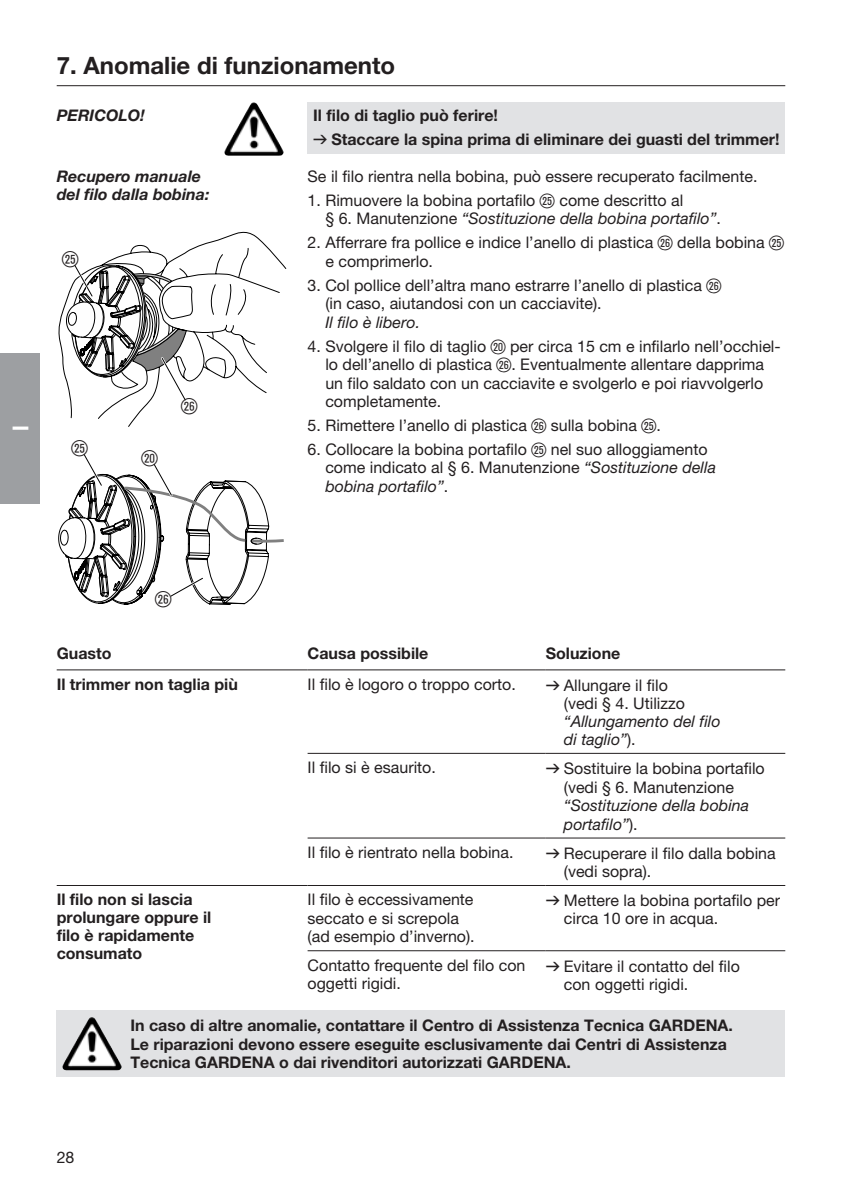
<style>
.page{position:relative;width:842px;height:1191px;background:#fff}
.page>*{position:absolute;margin:0;border:0;box-sizing:border-box;transform-origin:0 0}
.t1{font:700 24px "GARDENA Pro";color:#231f20}
.t2{font:22px "Ziffernim Kreisund Quadrat BQ";color:#231f20}
.t3{font:22px "GARDENA Pro Bo Cond";color:#fff}
.t4{font:16px/18.4px "GARDENA Pro";color:#231f20}
.t5{font:700 16px/18px "GARDENA Pro";color:#231f20}
.t6{font:italic 16px/18px "GARDENA Pro";color:#231f20}
.t7{font:italic 700 16px/18.4px "GARDENA Pro";color:#231f20}
.s1{font-family:"Formdruck";font-weight:400}
.s2{font-family:"Ziffernim Kreisund Quadrat BQ";font-size:20px}
.s3{font-style:italic}
.s4{font-family:"Formdruck"}
.s5{font-style:normal}
</style>
<div class="page">
<div style="left:308px;top:102px;width:477px;height:51px;background:#e1e2e4"></div>
<hr style="left:57px;top:85px;width:728px;height:1px;background:#231f20">
<img style="left:226px;top:103px;width:27px;height:44px">
<svg style="left:58px;top:231px;width:229px;height:374px"></svg>
<hr style="left:57px;top:669px;width:251px;height:1px;background:#231f20">
<hr style="left:308px;top:669px;width:238px;height:1px;background:#231f20">
<hr style="left:546px;top:669px;width:239px;height:1px;background:#231f20">
<hr style="left:308px;top:753px;width:238px;height:1px;background:#231f20">
<hr style="left:546px;top:753px;width:239px;height:1px;background:#231f20">
<hr style="left:308px;top:837px;width:238px;height:1px;background:#231f20">
<hr style="left:546px;top:837px;width:239px;height:1px;background:#231f20">
<hr style="left:57px;top:885px;width:251px;height:1px;background:#231f20">
<hr style="left:308px;top:885px;width:238px;height:1px;background:#231f20">
<hr style="left:546px;top:885px;width:239px;height:1px;background:#231f20">
<hr style="left:308px;top:950px;width:238px;height:1px;background:#231f20">
<hr style="left:546px;top:950px;width:239px;height:1px;background:#231f20">
<div style="left:57px;top:1010px;width:728px;height:66px;background:#e1e2e4"></div>
<img style="left:63px;top:1017px;width:28px;height:47px">
<div style="left:0;top:353px;width:40px;height:150px;background:#9d9fa2"></div>
<h2 class="t3" style="left:7px;top:431px;width:7px;rotate:-90deg">I</h2>
<h1 class="t1" style="left:57px;top:50px;width:340px">7. Anomalie di funzionamento</h1>
<p class="t7" style="left:57px;top:105px;width:90px">PERICOLO!</p>
<p class="t5" style="left:313px;top:103px;width:468px;line-height:24px">Il filo di taglio può ferire!<br><span class="s1">v</span> Staccare la spina prima di eliminare dei guasti del trimmer!</p>
<p class="t7" style="left:57px;top:166px;width:154px">Recupero manuale del filo dalla bobina:</p>
<p class="t4" style="left:308px;top:167px;width:451px">Se il filo rientra nella bobina, può essere recuperato facilmente.</p>
<p class="t4" style="left:325px;top:191px;width:397px;text-indent:-18px">1. Rimuovere la bobina portafilo <span class="s2">g</span> come descritto al<br>§ 6. Manutenzione <span class="s3">“Sostituzione della bobina portafilo”</span>.</p>
<p class="t4" style="left:325px;top:233px;width:460px;text-indent:-18px">2. Afferrare fra pollice e indice l’anello di plastica <span class="s2">h</span> della bobina <span class="s2">g </span>e comprimerlo.</p>
<p class="t4" style="left:325px;top:276px;width:398px;text-indent:-18px">3. Col pollice dell’altra mano estrarre l’anello di plastica <span class="s2">h </span>(in caso, aiutandosi con un cacciavite).</p>
<p class="t6" style="left:325px;top:313px;width:96px">Il filo è libero.</p>
<p class="t4" style="left:325px;top:336px;width:457px;text-indent:-18px">4. Svolgere il filo di taglio <span class="s2">p</span> per circa 15 cm e infilarlo nell’occhiel&shy;lo dell’anello di plastica <span class="s2">h</span>. Eventualmente allentare dapprima un filo saldato con un cacciavite e svolgerlo e poi riavvolgerlo completamente.</p>
<p class="t4" style="left:308px;top:416px;width:355px">5. Rimettere l’anello di plastica <span class="s2">h</span> sulla bobina <span class="s2">g</span>.</p>
<p class="t4" style="left:325px;top:440px;width:392px;text-indent:-18px">6. Collocare la bobina portafilo <span class="s2">g</span> nel suo alloggiamento come indicato al § 6. Manutenzione <span class="s3">“Sostituzione della bobina portafilo”</span>.</p>
<h2 class="t2" style="left:62px;top:247px;width:18px">g</h2>
<h2 class="t2" style="left:181px;top:394px;width:18px">h</h2>
<h2 class="t2" style="left:71px;top:436px;width:18px">g</h2>
<h2 class="t2" style="left:141px;top:446px;width:18px">p</h2>
<h2 class="t2" style="left:155px;top:586px;width:18px">h</h2>
<p class="t5" style="left:57px;top:644px;width:56px">Guasto</p>
<p class="t5" style="left:308px;top:644px;width:122px">Causa possibile</p>
<p class="t5" style="left:546px;top:644px;width:76px">Soluzione</p>
<p class="t5" style="left:57px;top:675px;width:183px">Il trimmer non taglia più</p>
<p class="t4" style="left:308px;top:674px;width:210px">Il filo è logoro o troppo corto.</p>
<p class="t4" style="left:564px;top:676px;width:123px;text-indent:-18px"><span class="s4">v</span> Allungare il filo (vedi § 4. Utilizzo</p>
<p class="t6" style="left:564px;top:712px;width:158px">“Allungamento del filo di taglio”<span class="s5">).</span></p>
<p class="t4" style="left:308px;top:758px;width:130px">Il filo si è esaurito.</p>
<p class="t4" style="left:564px;top:759px;width:202px;text-indent:-18px"><span class="s4">v</span> Sostituire la bobina portafilo (vedi § 6. Manutenzione</p>
<p class="t6" style="left:564px;top:796px;width:187px">“Sostituzione della bobina portafilo”<span class="s5">).</span></p>
<p class="t4" style="left:308px;top:843px;width:207px">Il filo è rientrato nella bobina.</p>
<p class="t4" style="left:564px;top:844px;width:213px;text-indent:-18px"><span class="s4">v</span> Recuperare il filo dalla bobina (vedi sopra).</p>
<p class="t5" style="left:57px;top:890px;width:156px">Il filo non si lascia prolungare oppure il filo è rapidamente consumato</p>
<p class="t4" style="left:308px;top:890px;width:169px">Il filo è eccessivamente seccato e si screpola (ad esempio d’inverno).</p>
<p class="t4" style="left:564px;top:891px;width:218px;text-indent:-18px"><span class="s4">v</span> Mettere la bobina portafilo per circa 10 ore in acqua.</p>
<p class="t4" style="left:308px;top:955px;width:219px">Contatto frequente del filo con oggetti rigidi.</p>
<p class="t4" style="left:564px;top:956px;width:178px;text-indent:-18px"><span class="s4">v</span> Evitare il contatto del filo con oggetti rigidi.</p>
<p class="t5" style="left:130px;top:1016px;width:604px">In caso di altre anomalie, contattare il Centro di Assistenza Tecnica GARDENA.<br>Le riparazioni devono essere eseguite esclusivamente dai Centri di Assistenza<br>Tecnica GARDENA o dai rivenditori autorizzati GARDENA.</p>
<p class="t4" style="left:57px;top:1147px;width:19px">28</p>
</div>
